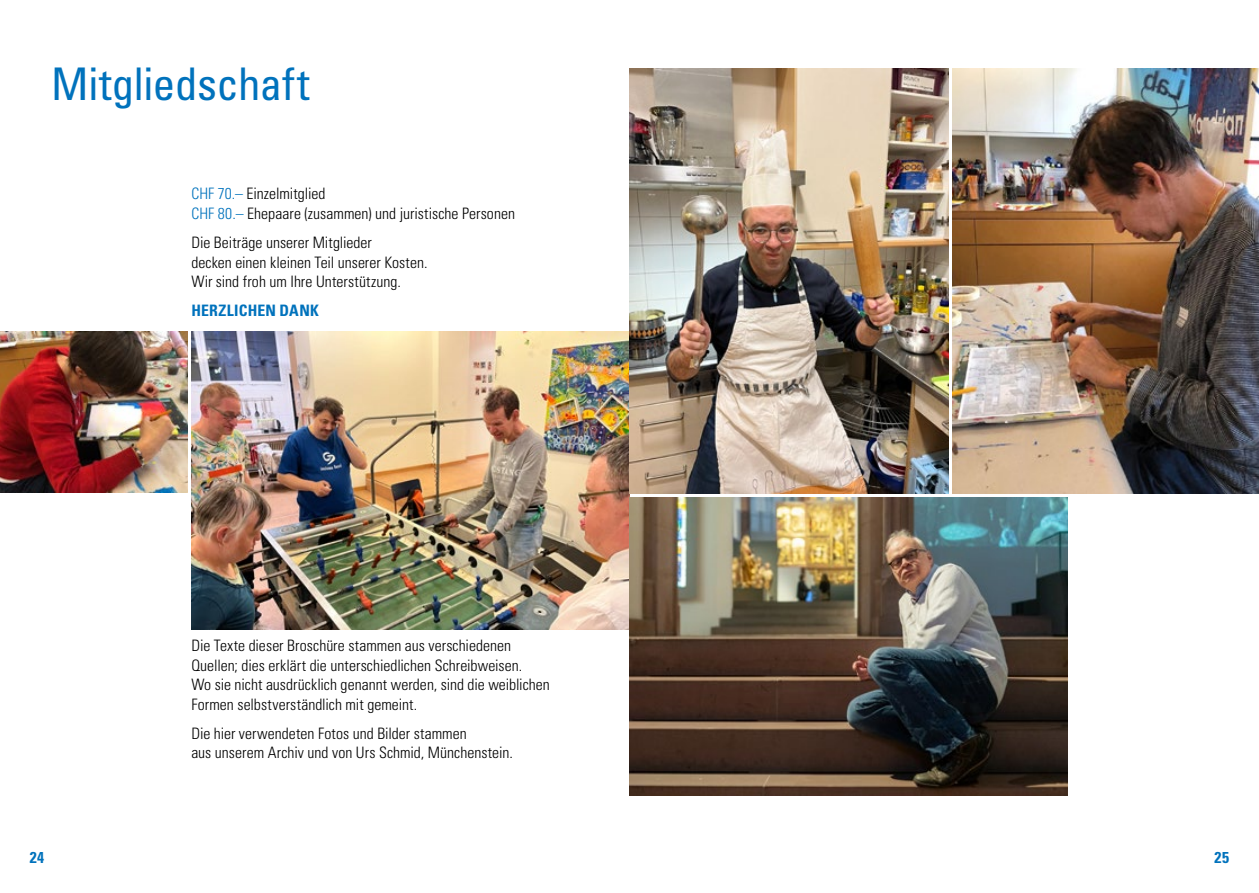
<style>
.page{position:relative;width:1259px;height:893px;background:#fff}
.page>*{position:absolute;margin:0;border:0;box-sizing:border-box;transform-origin:0 0}
.t1{font:condensed 45px "Univers";letter-spacing:-.01em;color:#0072bc}
.t2{font:300 condensed 15.75px/19.5px "Univers";color:#000}
.t3{font:700 condensed 15.75px "Univers";letter-spacing:.015em;color:#0072bc}
.s1{color:#0072bc}
</style>
<div class="page">
<img style="left:0;top:332px;width:187px;height:161px">
<img style="left:191px;top:332px;width:438px;height:297px">
<img style="left:629px;top:497px;width:438px;height:298px">
<img style="left:629px;top:68px;width:319px;height:425px">
<img style="left:952px;top:68px;width:307px;height:425px">
<h1 class="t1" style="left:51px;top:56px;width:260px">Mitgliedschaft</h1>
<p class="t2" style="left:191px;top:184px;width:325px"><span class="s1">CHF 70.–</span> Einzelmitglied<br><span class="s1">CHF 80.–</span> Ehepaare (zusammen) und juristische Personen</p>
<p class="t2" style="left:191px;top:233px;width:238px">Die Beiträge unserer Mitglieder<br>decken einen kleinen Teil unserer Kosten.<br>Wir sind froh um Ihre Unterstützung.</p>
<p class="t3" style="left:191px;top:301px;width:129px">HERZLICHEN DANK</p>
<p class="t3" style="left:30px;top:847px;width:16px">24</p>
<p class="t2" style="left:191px;top:636px;width:360px">Die Texte dieser Broschüre stammen aus verschiedenen Quellen; dies erklärt die unterschiedlichen Schreibweisen.<br>Wo sie nicht ausdrücklich genannt werden, sind die weiblichen Formen selbstverständlich mit gemeint.</p>
<p class="t2" style="left:191px;top:723px;width:323px">Die hier verwendeten Fotos und Bilder stammen<br>aus unserem Archiv und von Urs Schmid, Münchenstein.</p>
<p class="t3" style="left:1214px;top:847px;width:16px">25</p>
</div>
